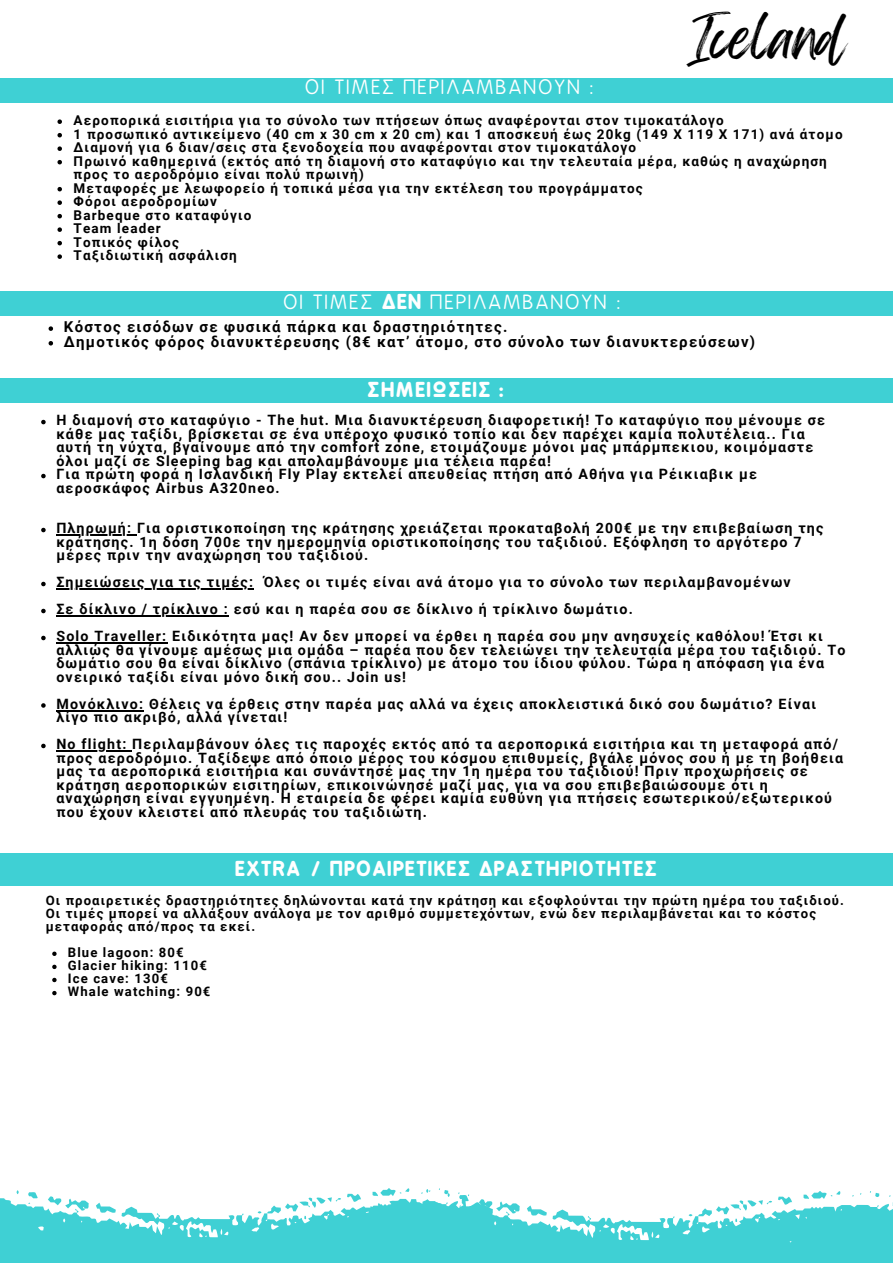
<style>
.page{position:relative;width:893px;height:1264px;background:#fff}
.page>*{position:absolute;margin:0;border:0;box-sizing:border-box;transform-origin:0 0}
.t1{font:49.35px "Feeling Passionate";color:#000}
.t2{font:19.5px "B Preplay";letter-spacing:.085em;color:#fff}
.t3{font:700 19.5px "B Preplay";letter-spacing:.085em;color:#fff}
.t4{font:700 15px/14.5px "Roboto";letter-spacing:.085em;color:#000}
.t5{font:700 14.25px/13.5px "Roboto";letter-spacing:.085em;color:#000}
.t6{font:700 13.5px/13.5px "Roboto";letter-spacing:.085em;color:#000}
.t7{font:700 13.05px/13px "Roboto";letter-spacing:.085em;color:#000}
.s1{font-weight:700}
</style>
<div class="page">
<div style="left:0;top:78px;width:892px;height:24px;background:#3fd0d4"></div>
<svg style="left:57px;top:119px;width:5px;height:5px"></svg>
<svg style="left:57px;top:133px;width:5px;height:4px"></svg>
<svg style="left:57px;top:146px;width:5px;height:5px"></svg>
<svg style="left:57px;top:160px;width:5px;height:4px"></svg>
<svg style="left:57px;top:187px;width:5px;height:4px"></svg>
<svg style="left:57px;top:200px;width:5px;height:5px"></svg>
<svg style="left:57px;top:214px;width:5px;height:4px"></svg>
<svg style="left:57px;top:227px;width:5px;height:5px"></svg>
<svg style="left:57px;top:241px;width:5px;height:4px"></svg>
<svg style="left:57px;top:254px;width:5px;height:5px"></svg>
<div style="left:0;top:290px;width:892px;height:25px;background:#3fd0d4"></div>
<svg style="left:49px;top:326px;width:4px;height:5px"></svg>
<svg style="left:49px;top:341px;width:4px;height:4px"></svg>
<div style="left:0;top:378px;width:892px;height:25px;background:#3fd0d4"></div>
<svg style="left:41px;top:420px;width:5px;height:4px"></svg>
<svg style="left:41px;top:474px;width:5px;height:4px"></svg>
<svg style="left:41px;top:528px;width:5px;height:4px"></svg>
<hr style="left:56px;top:534px;width:81px;height:1px;background:#000">
<svg style="left:41px;top:581px;width:5px;height:5px"></svg>
<hr style="left:56px;top:588px;width:198px;height:1px;background:#000">
<svg style="left:41px;top:608px;width:5px;height:5px"></svg>
<hr style="left:56px;top:615px;width:173px;height:1px;background:#000">
<svg style="left:41px;top:635px;width:5px;height:5px"></svg>
<hr style="left:56px;top:642px;width:111px;height:1px;background:#000">
<svg style="left:41px;top:703px;width:5px;height:4px"></svg>
<hr style="left:56px;top:710px;width:88px;height:1px;background:#000">
<svg style="left:41px;top:743px;width:5px;height:5px"></svg>
<hr style="left:56px;top:750px;width:76px;height:1px;background:#000">
<div style="left:0;top:853px;width:892px;height:32px;background:#3fd0d4"></div>
<svg style="left:52px;top:951px;width:5px;height:5px"></svg>
<svg style="left:52px;top:964px;width:5px;height:5px"></svg>
<svg style="left:52px;top:977px;width:5px;height:5px"></svg>
<svg style="left:52px;top:990px;width:5px;height:5px"></svg>
<svg style="left:0;top:1188px;width:892px;height:74px"></svg>
<h1 class="t1" style="left:687px;top:-1px;width:160px">Iceland</h1>
<h2 class="t2" style="left:306px;top:77px;width:290px">ΟΙ ΤΙΜΕΣ ΠΕΡΙΛΑΜΒΑΝΟΥΝ :</h2>
<p class="t6" style="left:74px;top:114px;width:770px">Αεροπορικά εισιτήρια για το σύνολο των πτήσεων όπως αναφέρονται στον τιμοκατάλογο<br>1 προσωπικό αντικείμενο (40 cm x 30 cm x 20 cm) και 1 αποσκευή έως 20kg (149 Χ 119 Χ 171) ανά άτομο Διαμονή για 6 διαν/σεις στα ξενοδοχεία που αναφέρονται στον τιμοκατάλογο<br>Πρωινό καθημερινά (εκτός από τη διαμονή στο καταφύγιο και την τελευταία μέρα, καθώς η αναχώρηση προς το αεροδρόμιο είναι πολύ πρωινή)<br>Μεταφορές με λεωφορείο ή τοπικά μέσα για την εκτέλεση του προγράμματος<br>Φόροι αεροδρομίων<br>Βarbeque στο καταφύγιο<br>Team leader<br>Τοπικός φίλος<br>Ταξιδιωτική ασφάλιση</p>
<h2 class="t2" style="left:284px;top:292px;width:339px">ΟΙ ΤΙΜΕΣ <span class="s1">ΔΕΝ</span> ΠΕΡΙΛΑΜΒΑΝΟΥΝ :</h2>
<p class="t4" style="left:64px;top:319px;width:692px">Κόστος εισόδων σε φυσικά πάρκα και δραστηριότητες.<br>Δημοτικός φόρος διανυκτέρευσης (8€ κατ’ άτομο, στο σύνολο των διανυκτερεύσεων)</p>
<h2 class="t3" style="left:368px;top:378px;width:137px">ΣΗΜΕΙΩΣΕΙΣ :</h2>
<p class="t5" style="left:56px;top:414px;width:770px">Η διαμονή στο καταφύγιο - The hut. Μια διανυκτέρευση διαφορετική! Το καταφύγιο που μένουμε σε κάθε μας ταξίδι, βρίσκεται σε ένα υπέροχο φυσικό τοπίο και δεν παρέχει καμία πολυτέλεια.. Για αυτή τη νύχτα, βγαίνουμε από την comfort zone, ετοιμάζουμε μόνοι μας μπάρμπεκιου, κοιμόμαστε όλοι μαζί σε Sleeping bag και απολαμβάνουμε μια τέλεια παρέα!<br>Για πρώτη φορά η Ισλανδική Fly Play εκτελεί απευθείας πτήση από Αθήνα για Ρέικιαβικ με αεροσκάφος Airbus A320neo.</p>
<p class="t5" style="left:56px;top:522px;width:768px">Πληρωμή: Για οριστικοποίηση της κράτησης χρειάζεται προκαταβολή 200€ με την επιβεβαίωση της κράτησης. 1η δόση 700ε την ημερομηνία οριστικοποίησης του ταξιδιού. Εξόφληση το αργότερο 7 μέρες πριν την αναχώρηση του ταξιδιού.</p>
<p class="t5" style="left:56px;top:569px;width:768px;line-height:27px">Σημειώσεις για τις τιμές: Όλες οι τιμές είναι ανά άτομο για το σύνολο των περιλαμβανομένων<br>Σε δίκλινο / τρίκλινο : εσύ και η παρέα σου σε δίκλινο ή τρίκλινο δωμάτιο.<br>Solo Traveller: Ειδικότητα μας! Αν δεν μπορεί να έρθει η παρέα σου μην ανησυχείς καθόλου! Έτσι κι</p>
<p class="t5" style="left:56px;top:643px;width:790px">αλλιώς θα γίνουμε αμέσως μια ομάδα – παρέα που δεν τελειώνει την τελευταία μέρα του ταξιδιού. Το δωμάτιο σου θα είναι δίκλινο (σπάνια τρίκλινο) με άτομο του ίδιου φύλου. Τώρα η απόφαση για ένα ονειρικό ταξίδι είναι μόνο δική σου.. Join us!</p>
<p class="t5" style="left:56px;top:697px;width:761px">Μονόκλινο: Θέλεις να έρθεις στην παρέα μας αλλά να έχεις αποκλειστικά δικό σου δωμάτιο? Είναι λίγο πιο ακριβό, αλλά γίνεται!</p>
<p class="t5" style="left:56px;top:737px;width:788px">Νο flight: Περιλαμβάνουν όλες τις παροχές εκτός από τα αεροπορικά εισιτήρια και τη μεταφορά από/ προς αεροδρόμιο. Ταξίδεψε από όποιο μέρος του κόσμου επιθυμείς, βγάλε μόνος σου ή με τη βοήθεια μας τα αεροπορικά εισιτήρια και συνάντησέ μας την 1η ημέρα του ταξιδιού! Πριν προχωρήσεις σε κράτηση αεροπορικών εισιτηρίων, επικοινώνησέ μαζί μας, για να σου επιβεβαιώσουμε ότι η αναχώρηση είναι εγγυημένη. Η εταιρεία δε φέρει καμία ευθύνη για πτήσεις εσωτερικού/εξωτερικού που έχουν κλειστεί από πλευράς του ταξιδιώτη.</p>
<h2 class="t3" style="left:235px;top:856px;width:423px">EXTRA / ΠΡΟΑΙΡΕΤΙΚΕΣ ΔΡΑΣΤΗΡΙΟΤΗΤΕΣ</h2>
<p class="t7" style="left:46px;top:893px;width:799px">Οι προαιρετικές δραστηριότητες δηλώνονται κατά την κράτηση και εξοφλούνται την πρώτη ημέρα του ταξιδιού.<br>Οι τιμές μπορεί να αλλάξουν ανάλογα με τον αριθμό συμμετεχόντων, ενώ δεν περιλαμβάνεται και το κόστος μεταφοράς από/προς τα εκεί.</p>
<p class="t7" style="left:68px;top:946px;width:144px">Blue lagoon: 80€<br>Glacier hiking: 110€<br>Ice cave: 130€<br>Whale watching: 90€</p>
</div>
